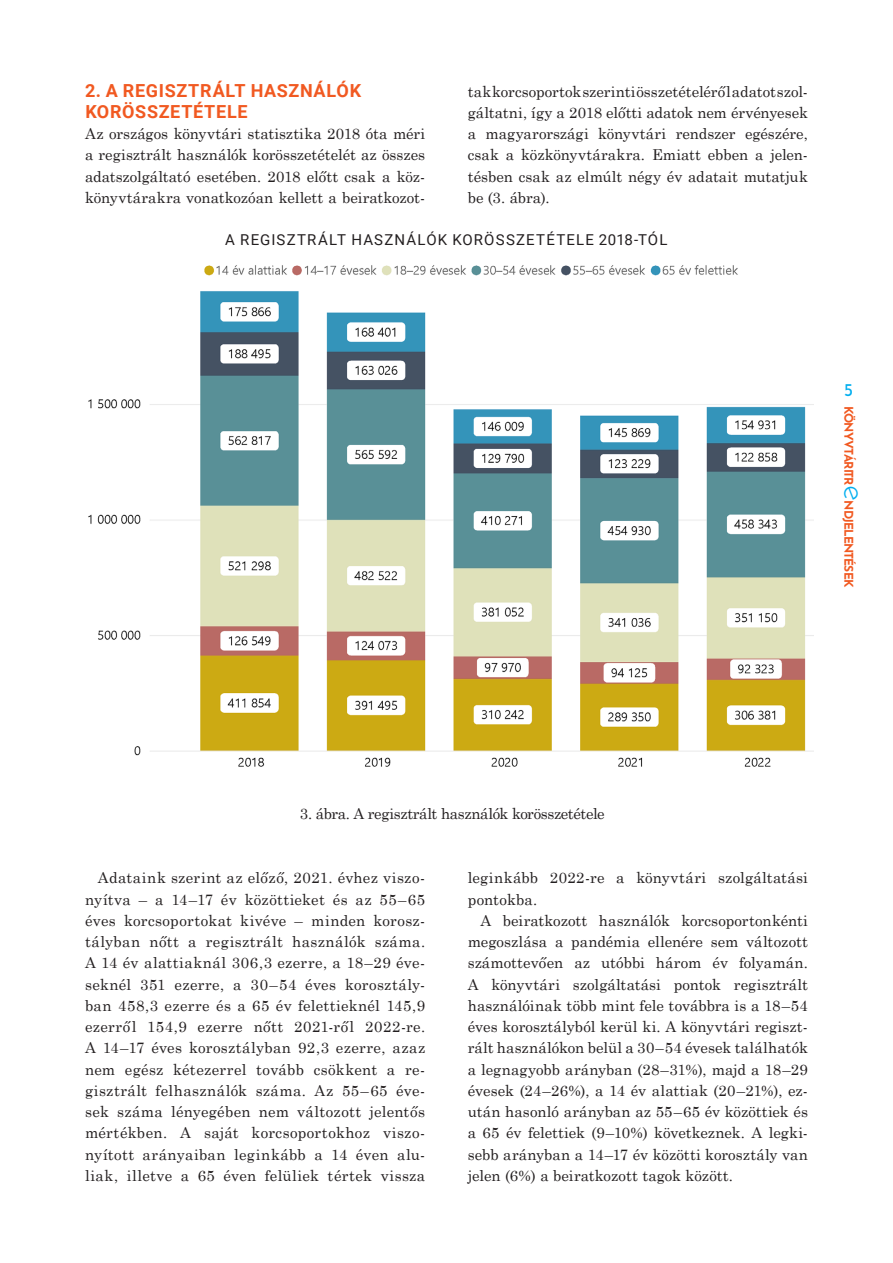
<style>
.page{position:relative;width:893px;height:1263px;background:#fff}
.page>*{position:absolute;margin:0;border:0;box-sizing:border-box;transform-origin:0 0}
.t1{font:300 33px "Josefin Sans";color:#00aeef}
.Közcím{font:700 18px/21.3px "Roboto";letter-spacing:.04em;color:#f15921}
.t2{font:18px "Josefin Sans";color:#00aeef}
.Kenyér_sorkizárt{font:15px/21.3px "Century Schoolbook";letter-spacing:.005em;color:#231f20;text-align:justify}
.Keretes_cím{font:15px "Roboto";letter-spacing:.08em;color:#231f20}
.Kenyér_sorkizárt-2{font:15px "Century Schoolbook";letter-spacing:-.025em;color:#231f20}
.t3{font:700 12px "Josefin Sans";letter-spacing:-.07em;color:#f15921}
</style>
<div class="page">
<img style="left:88px;top:265px;width:726px;height:502px">
<p class="Közcím" style="left:85px;top:79px;width:278px">2. A REGISZTRÁLT HASZNÁLÓK<br>KORÖSSZETÉTELE</p>
<p class="Kenyér_sorkizárt" style="left:85px;top:122px;width:342px">Az országos könyvtári statisztika 2018 óta méri a regisztrált használók korösszetételét az összes adatszolgáltató esetében. 2018 előtt csak a köz&shy;könyvtárakra vonatkozóan kellett a beiratkozot-</p>
<p class="Kenyér_sorkizárt" style="left:468px;top:79px;width:342px">tak korcsoportok szerinti összetételéről adatot szol&shy;gáltatni, így a 2018 előtti adatok nem érvényesek a magyarországi könyvtári rendszer egészére, csak a közkönyvtárakra. Emiatt ebben a jelen&shy;tésben csak az elmúlt négy év adatait mutatjuk be (3. ábra).</p>
<p class="Keretes_cím" style="left:225px;top:229px;width:444px">A REGISZTRÁLT HASZNÁLÓK KORÖSSZETÉTELE 2018-TÓL</p>
<p class="t2" style="left:844px;top:375px;width:11px">5</p>
<p class="t3" style="left:859px;top:406px;width:81px;rotate:90deg">KÖNYVTÁRI TR</p>
<h1 class="t1" style="left:882px;top:485px;width:18px;rotate:90deg">e</h1>
<p class="t3" style="left:859px;top:500px;width:89px;rotate:90deg">NDJELENTÉSEK</p>
<p class="Kenyér_sorkizárt-2" style="left:300px;top:801px;width:306px">3. ábra. A regisztrált használók korösszetétele</p>
<p class="Kenyér_sorkizárt" style="left:85px;top:866px;width:342px;text-indent:13px">Adataink szerint az előző, 2021. évhez viszo&shy;nyítva – a 14–17 év közöttieket és az 55–65 éves korcsoportokat kivéve – minden korosz&shy;tályban nőtt a regisztrált használók száma.<br>A 14 év alattiaknál 306,3 ezerre, a 18–29 éve&shy;seknél 351 ezerre, a 30–54 éves korosztály&shy;ban 458,3 ezerre és a 65 év felettieknél 145,9 ezerről 154,9 ezerre nőtt 2021-ről 2022-re.<br>A 14–17 éves korosztályban 92,3 ezerre, azaz nem egész kétezerrel tovább csökkent a re&shy;gisztrált felhasználók száma. Az 55–65 éve&shy;sek száma lényegében nem változott jelentős mértékben. A saját korcsoportokhoz viszo&shy;nyított arányaiban leginkább a 14 éven alu&shy;liak, illetve a 65 éven felüliek tértek vissza</p>
<p class="Kenyér_sorkizárt" style="left:468px;top:866px;width:342px">leginkább 2022-re a könyvtári szolgáltatási pontokba.</p>
<p class="Kenyér_sorkizárt" style="left:468px;top:908px;width:342px;text-indent:13px">A beiratkozott használók korcsoportonkénti megoszlása a pandémia ellenére sem változott számottevően az utóbbi három év folyamán.<br>A könyvtári szolgáltatási pontok regisztrált használóinak több mint fele továbbra is a 18–54 éves korosztályból kerül ki. A könyvtári regiszt&shy;rált használókon belül a 30–54 évesek találhatók a legnagyobb arányban (28–31%), majd a 18–29 évesek (24–26%), a 14 év alattiak (20–21%), ez&shy;után hasonló arányban az 55–65 év közöttiek és a 65 év felettiek (9–10%) következnek. A legki&shy;sebb arányban a 14–17 év közötti korosztály van jelen (6%) a beiratkozott tagok között.</p>
</div>
